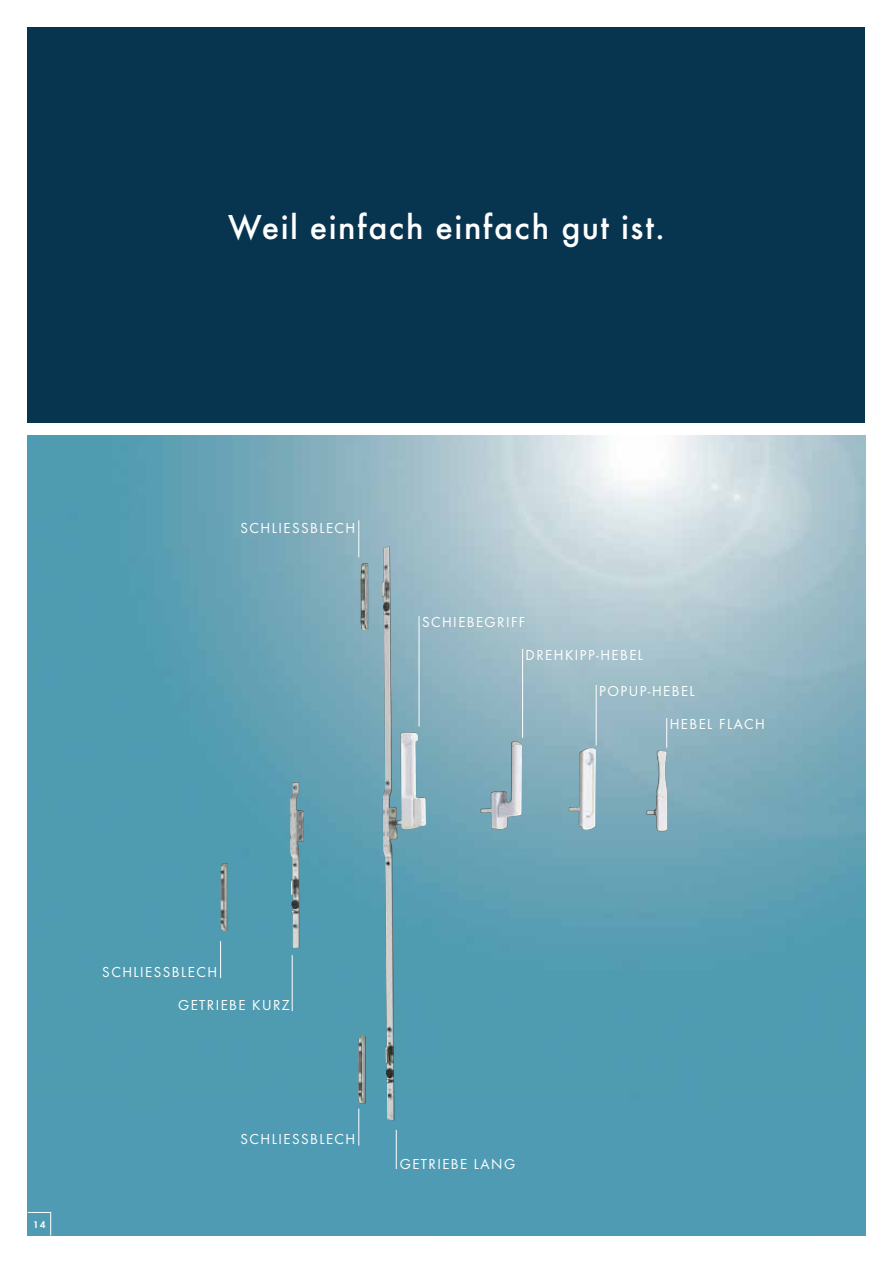
<style>
.page{position:relative;width:893px;height:1263px;background:#fff}
.page>*{position:absolute;margin:0;border:0;box-sizing:border-box;transform-origin:0 0}
.t1{font:500 36px "Futura";letter-spacing:.04em;color:#fff}
.t2{font:15px "Futura Boo";letter-spacing:.1em;color:#fff}
.t3{font:10.05px "Futura Dem";color:#fff}
</style>
<div class="page">
<img style="left:28px;top:436px;width:837px;height:799px">
<div style="left:28px;top:28px;width:837px;height:395px;background:#073550"></div>
<img style="left:220px;top:863px;width:8px;height:68px">
<img style="left:290px;top:782px;width:14px;height:166px">
<img style="left:361px;top:563px;width:7px;height:68px">
<img style="left:358px;top:1036px;width:8px;height:68px">
<img style="left:382px;top:546px;width:44px;height:574px">
<img style="left:480px;top:741px;width:42px;height:88px">
<img style="left:569px;top:748px;width:27px;height:82px">
<img style="left:646px;top:750px;width:22px;height:81px">
<hr style="left:220px;top:941px;width:1px;height:37px;background:#fff">
<hr style="left:292px;top:955px;width:1px;height:56px;background:#fff">
<hr style="left:358px;top:1109px;width:1px;height:36px;background:#fff">
<hr style="left:358px;top:520px;width:1px;height:37px;background:#fff">
<hr style="left:666px;top:718px;width:1px;height:30px;background:#fff">
<hr style="left:596px;top:685px;width:1px;height:60px;background:#fff">
<hr style="left:522px;top:649px;width:1px;height:89px;background:#fff">
<hr style="left:419px;top:616px;width:1px;height:110px;background:#fff">
<hr style="left:396px;top:1130px;width:1px;height:39px;background:#fff">
<svg style="left:27px;top:1212px;width:24px;height:24px"></svg>
<h1 class="t1" style="left:228px;top:206px;width:438px">Weil einfach einfach gut ist.</h1>
<p class="t2" style="left:241px;top:519px;width:29px">SCHLIESSBLE</p>
<p class="t2" style="left:335px;top:519px;width:19px">CH</p>
<p class="t2" style="left:422px;top:613px;width:30px">SCHIEBEGRIFF</p>
<p class="t2" style="left:526px;top:646px;width:20px">DREHKIPP</p>
<p class="t2" style="left:596px;top:646px;width:25px">-HEBEL</p>
<p class="t2" style="left:599px;top:682px;width:19px">POPUP</p>
<p class="t2" style="left:648px;top:682px;width:25px">-HEBEL</p>
<p class="t2" style="left:670px;top:715px;width:20px">HEBEL</p>
<p class="t2" style="left:719px;top:715px;width:44px">FLACH</p>
<p class="t3" style="left:33px;top:1217px;width:14px">14</p>
<p class="t2" style="left:102px;top:963px;width:29px">SCHLIESSBLE</p>
<p class="t2" style="left:196px;top:963px;width:19px">CH</p>
<p class="t2" style="left:178px;top:996px;width:22px">GETRIEBE</p>
<p class="t2" style="left:252px;top:996px;width:11px">KURZ</p>
<p class="t2" style="left:241px;top:1130px;width:29px">SCHLIESSBLE</p>
<p class="t2" style="left:335px;top:1130px;width:19px">CH</p>
<p class="t2" style="left:400px;top:1155px;width:22px">GETRIEBE</p>
<p class="t2" style="left:474px;top:1155px;width:11px">LANG</p>
</div>
